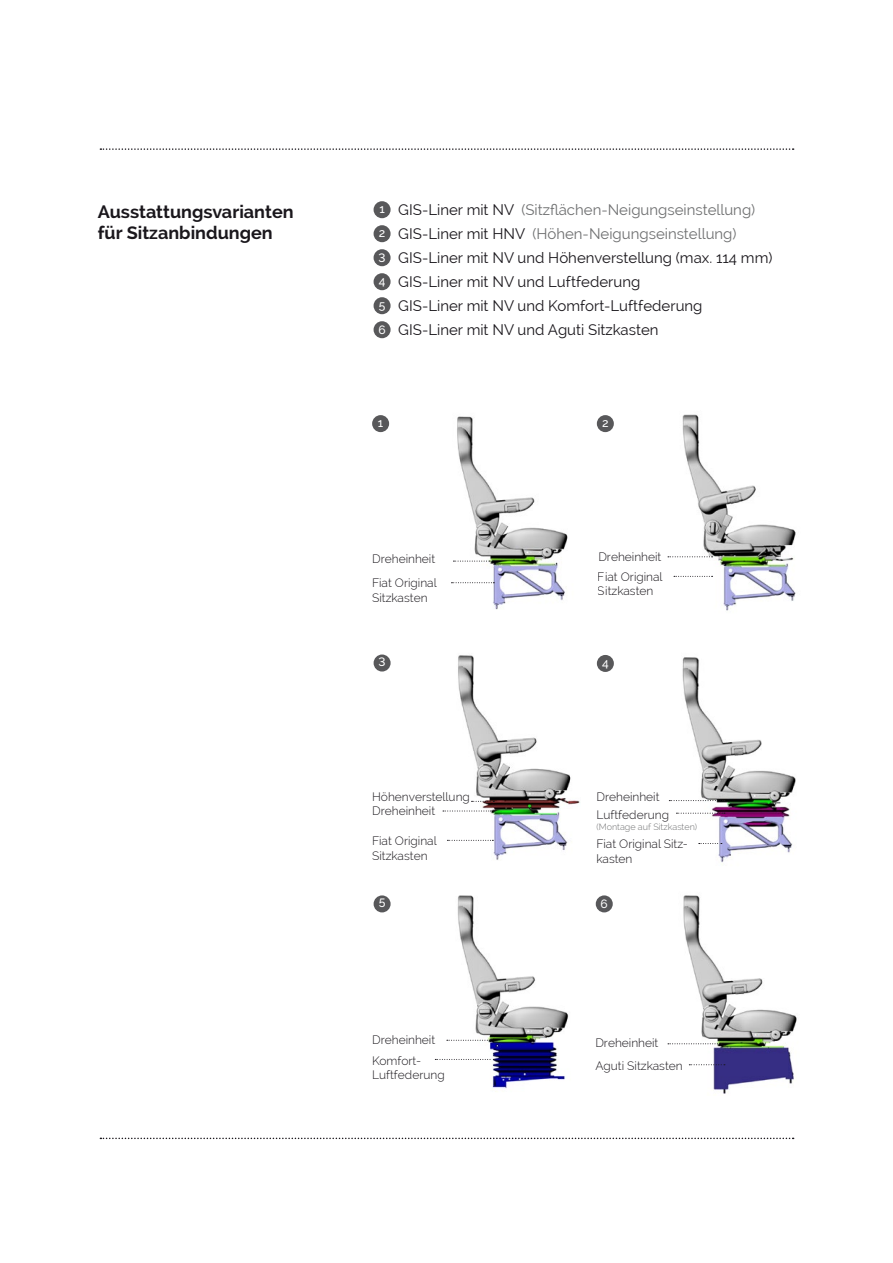
<style>
.page{position:relative;width:893px;height:1263px;background:#fff}
.page>*{position:absolute;margin:0;border:0;box-sizing:border-box;transform-origin:0 0}
.t1{font:700 18px/21.6px "Raleway";color:#1a171c}
.t2{font:15px/24px "Raleway";color:#1a171c}
.t3{font:300 12px/14.4px "Raleway";color:#1a171c}
.t4{font:500 12px "Raleway";color:#fff}
.t5{font:300 9px "Raleway";color:#707172}
.s1{font-weight:500;font-size:12px;color:#fff}
.s2{color:#707172}
</style>
<div class="page">
<svg style="left:100px;top:148px;width:694px;height:2px"></svg>
<svg style="left:100px;top:1137px;width:694px;height:2px"></svg>
<div style="left:374px;top:201px;width:17px;height:17px;background:#58585a;border-radius:50%"></div>
<div style="left:374px;top:225px;width:17px;height:17px;background:#58585a;border-radius:50%"></div>
<div style="left:374px;top:249px;width:17px;height:17px;background:#58585a;border-radius:50%"></div>
<div style="left:374px;top:273px;width:17px;height:17px;background:#58585a;border-radius:50%"></div>
<div style="left:374px;top:297px;width:17px;height:17px;background:#58585a;border-radius:50%"></div>
<div style="left:374px;top:321px;width:17px;height:17px;background:#58585a;border-radius:50%"></div>
<img style="left:380px;top:415px;width:188px;height:195px">
<img style="left:373px;top:655px;width:206px;height:205px">
<div style="left:372px;top:415px;width:17px;height:17px;background:#58585a;border-radius:50%"></div>
<svg style="left:453px;top:561px;width:37px;height:1px"></svg>
<svg style="left:451px;top:582px;width:43px;height:1px"></svg>
<img style="left:579px;top:655px;width:217px;height:208px">
<svg style="left:669px;top:800px;width:56px;height:1px"></svg>
<svg style="left:676px;top:813px;width:49px;height:1px"></svg>
<img style="left:377px;top:895px;width:192px;height:197px">
<div style="left:374px;top:895px;width:17px;height:17px;background:#58585a;border-radius:50%"></div>
<svg style="left:447px;top:1040px;width:43px;height:1px"></svg>
<svg style="left:435px;top:1059px;width:59px;height:1px"></svg>
<img style="left:595px;top:895px;width:202px;height:199px">
<svg style="left:668px;top:1043px;width:54px;height:1px"></svg>
<svg style="left:689px;top:1064px;width:36px;height:1px"></svg>
<img style="left:600px;top:414px;width:196px;height:197px">
<div style="left:597px;top:415px;width:17px;height:17px;background:#58585a;border-radius:50%"></div>
<svg style="left:668px;top:556px;width:45px;height:1px"></svg>
<div style="left:374px;top:654px;width:17px;height:17px;background:#58585a;border-radius:50%"></div>
<svg style="left:447px;top:840px;width:46px;height:1px"></svg>
<svg style="left:699px;top:843px;width:23px;height:1px"></svg>
<svg style="left:471px;top:801px;width:23px;height:1px"></svg>
<svg style="left:443px;top:811px;width:48px;height:1px"></svg>
<p class="t1" style="left:98px;top:201px;width:197px">Ausstattungsvarianten für Sitzanbindungen</p>
<p class="t2" style="left:378px;top:198px;width:395px"><span class="s1">1</span> GIS-Liner mit NV <span class="s2">(Sitzflächen-Neigungseinstellung)<br></span><span class="s1">2</span> GIS-Liner mit HNV <span class="s2">(Höhen-Neigungseinstellung)<br></span><span class="s1">3</span> GIS-Liner mit NV und Höhenverstellung (max. 114 mm)<br><span class="s1">4</span> GIS-Liner mit NV und Luftfederung<br><span class="s1">5</span> GIS-Liner mit NV und Komfort-Luftfederung<br><span class="s1">6</span> GIS-Liner mit NV und Aguti Sitzkasten</p>
<p class="t4" style="left:378px;top:416px;width:7px">1</p>
<p class="t3" style="left:372px;top:551px;width:65px">Dreheinheit</p>
<p class="t4" style="left:602px;top:416px;width:8px">2</p>
<p class="t3" style="left:598px;top:549px;width:65px">Dreheinheit</p>
<p class="t3" style="left:372px;top:576px;width:66px">Fiat Original<br>Sitzkasten</p>
<p class="t3" style="left:598px;top:569px;width:66px">Fiat Original<br>Sitzkasten</p>
<p class="t4" style="left:379px;top:655px;width:9px">3</p>
<p class="t4" style="left:602px;top:656px;width:8px">4</p>
<p class="t3" style="left:372px;top:789px;width:99px">Höhenverstellung</p>
<p class="t3" style="left:372px;top:804px;width:65px">Dreheinheit</p>
<p class="t3" style="left:596px;top:788px;width:74px;line-height:18px">Dreheinheit<br>Luftfederung</p>
<p class="t5" style="left:596px;top:821px;width:102px">(Montage auf Sitzkasten)</p>
<p class="t3" style="left:372px;top:834px;width:66px">Fiat Original<br>Sitzkasten</p>
<p class="t3" style="left:596px;top:837px;width:93px">Fiat Original Sitz&shy;kasten</p>
<p class="t4" style="left:379px;top:896px;width:8px">5</p>
<p class="t4" style="left:601px;top:897px;width:9px">6</p>
<p class="t3" style="left:372px;top:1029px;width:65px;line-height:21px">Dreheinheit<br>Komfort-</p>
<p class="t3" style="left:372px;top:1067px;width:74px">Luftfederung</p>
<p class="t3" style="left:595px;top:1036px;width:65px">Dreheinheit</p>
<p class="t3" style="left:595px;top:1059px;width:89px">Aguti Sitzkasten</p>
</div>
